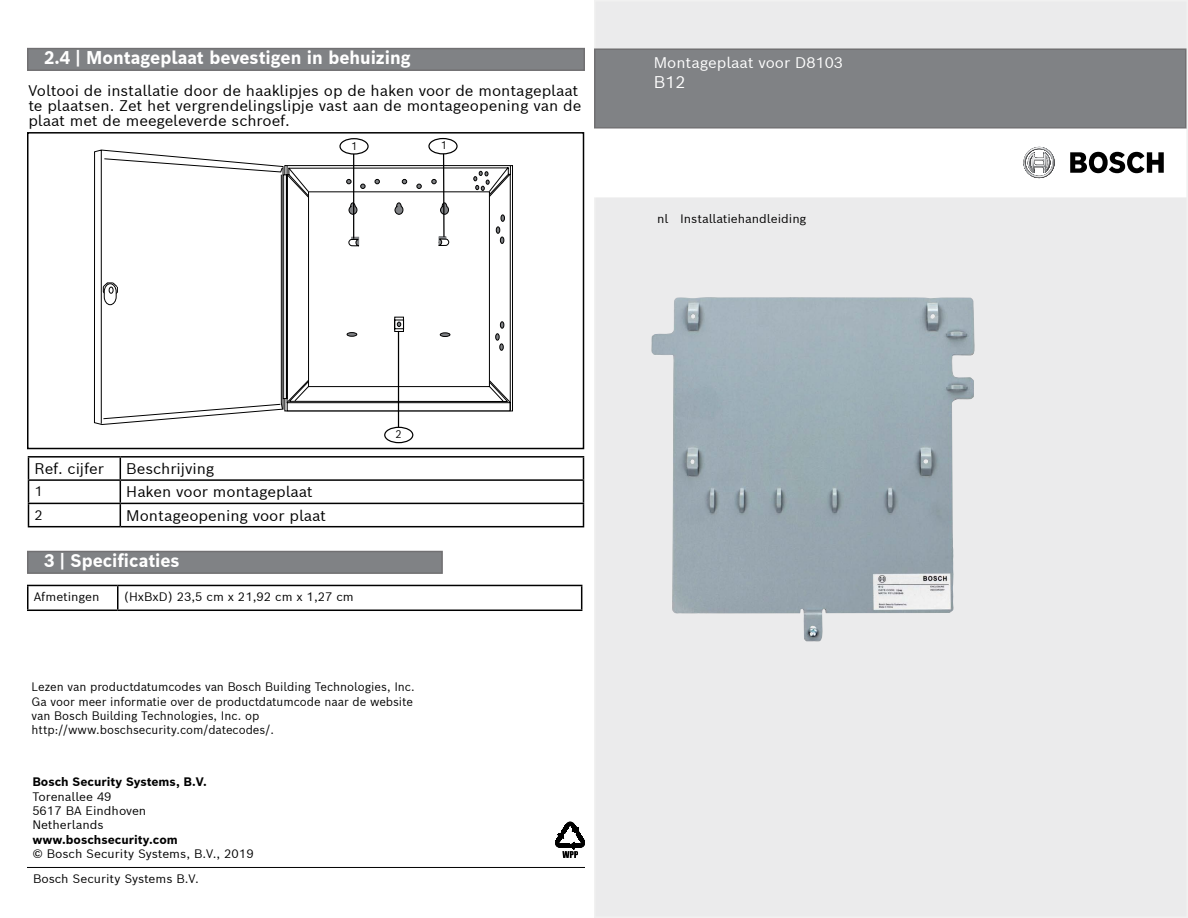
<style>
.page{position:relative;width:1188px;height:918px;background:#fff}
.page>*{position:absolute;margin:0;border:0;box-sizing:border-box;transform-origin:0 0}
.t1{font:700 18px "Bosch Sans";color:#fff;scale:.95 1}
.t2{font:16.5px "Bosch Sans";color:#fff}
.t3{font:15px/15px "Bosch Sans";color:#000}
.t4{font:15px "Bosch Sans";color:#fff}
.t5{font:13.5px "Bosch Sans";color:#000}
.t6{font:12px/14.4px "Bosch Sans";color:#000;scale:.95 1}
.t7{font:12px/14.4px "Bosch Sans";color:#000}
.t8{font:700 12px "Bosch Sans";color:#000}
.t9{font:12px "Bosch Sans";color:#010000}
.t10{font:10.95px "Bosch Sans";color:#000;scale:.92 1}
</style>
<div class="page">
<div style="left:594px;top:0;width:594px;height:918px;background:#ebebec"></div>
<div style="left:595px;top:49px;width:591px;height:79px;background:#808285"></div>
<div style="left:594px;top:48px;width:592px;height:81px;border:2px solid #717072"></div>
<div style="left:595px;top:129px;width:591px;height:68px;background:#fff"></div>
<svg style="left:1023px;top:147px;width:32px;height:31px"></svg>
<svg style="left:1070px;top:152px;width:94px;height:21px"></svg>
<svg style="left:555px;top:822px;width:29px;height:36px"></svg>
<hr style="left:27px;top:585px;width:91px;height:1px;background:#000">
<svg style="left:27px;top:586px;width:1px;height:24px"></svg>
<hr style="left:118px;top:585px;width:464px;height:1px;background:#000">
<svg style="left:117px;top:586px;width:1px;height:24px"></svg>
<svg style="left:581px;top:586px;width:1px;height:24px"></svg>
<hr style="left:27px;top:610px;width:91px;height:1px;background:#000">
<hr style="left:118px;top:610px;width:464px;height:1px;background:#000">
<hr style="left:28px;top:456px;width:92px;height:2px;background:#000">
<hr style="left:120px;top:456px;width:464px;height:2px;background:#000">
<hr style="left:28px;top:479px;width:92px;height:2px;background:#000">
<hr style="left:120px;top:479px;width:464px;height:2px;background:#000">
<hr style="left:28px;top:503px;width:92px;height:1px;background:#000">
<svg style="left:28px;top:458px;width:1px;height:68px"></svg>
<hr style="left:120px;top:503px;width:464px;height:1px;background:#000">
<svg style="left:120px;top:458px;width:1px;height:68px"></svg>
<svg style="left:583px;top:458px;width:1px;height:68px"></svg>
<hr style="left:28px;top:526px;width:92px;height:1px;background:#000">
<hr style="left:120px;top:526px;width:464px;height:1px;background:#000">
<svg style="left:94px;top:150px;width:189px;height:275px"></svg>
<svg style="left:281px;top:175px;width:2px;height:234px"></svg>
<svg style="left:103px;top:283px;width:15px;height:22px"></svg>
<svg style="left:283px;top:165px;width:228px;height:246px"></svg>
<svg style="left:294px;top:171px;width:211px;height:230px"></svg>
<div style="left:384px;top:427px;width:29px;height:16px;border:1px solid #000;border-radius:50%"></div>
<div style="left:339px;top:138px;width:29px;height:17px;border:1px solid #000;border-radius:50%"></div>
<div style="left:428px;top:138px;width:29px;height:16px;border:1px solid #000;border-radius:50%"></div>
<hr style="left:353px;top:154px;width:1px;height:85px;background:#000">
<hr style="left:443px;top:154px;width:2px;height:83px;background:#000">
<hr style="left:398px;top:331px;width:1px;height:96px;background:#000">
<div style="left:27px;top:132px;width:557px;height:317px;border:2px solid #000"></div>
<hr style="left:27px;top:867px;width:558px;height:1px;background:#000">
<div style="left:27px;top:48px;width:558px;height:23px;background:#808285;border:2px solid #717072"></div>
<div style="left:27px;top:551px;width:416px;height:23px;background:#808285;border:2px solid #717072"></div>
<img style="left:651px;top:297px;width:324px;height:345px">
<p class="t1" style="left:44px;top:46px;width:388px">2.4 | Montageplaat bevestigen in behuizing</p>
<p class="t3" style="left:28px;top:82px;width:555px">Voltooi de installatie door de haaklipjes op de haken voor de montageplaat te plaatsen. Zet het vergrendelingslipje vast aan de montageopening van de plaat met de meegeleverde schroef.</p>
<p class="t10" style="left:351px;top:139px;width:8px">1</p>
<p class="t10" style="left:441px;top:138px;width:8px">1</p>
<p class="t4" style="left:654px;top:53px;width:191px">Montageplaat voor D8103</p>
<p class="t2" style="left:654px;top:71px;width:33px">B12</p>
<p class="t9" style="left:657px;top:211px;width:151px">nl Installatiehandleiding</p>
<p class="t3" style="left:34px;top:461px;width:71px">Ref. cijfer</p>
<p class="t3" style="left:126px;top:461px;width:90px">Beschrijving</p>
<p class="t5" style="left:34px;top:482px;width:10px">1</p>
<p class="t3" style="left:126px;top:484px;width:188px">Haken voor montageplaat</p>
<p class="t5" style="left:34px;top:506px;width:10px">2</p>
<p class="t3" style="left:126px;top:507px;width:201px">Montageopening voor plaat</p>
<p class="t1" style="left:44px;top:549px;width:144px">3 | Specificaties</p>
<p class="t7" style="left:34px;top:589px;width:67px">Afmetingen</p>
<p class="t7" style="left:124px;top:589px;width:232px">(HxBxD) 23,5 cm x 21,92 cm x 1,27 cm</p>
<p class="t10" style="left:395px;top:427px;width:8px">2</p>
<p class="t6" style="left:32px;top:679px;width:405px">Lezen van productdatumcodes van Bosch Building Technologies, Inc.<br>Ga voor meer informatie over de productdatumcode naar de website van Bosch Building Technologies, Inc. op http://www.boschsecurity.com/datecodes/.</p>
<p class="t8" style="left:32px;top:774px;width:176px">Bosch Security Systems, B.V.</p>
<p class="t7" style="left:32px;top:789px;width:116px">Torenallee 49<br>5617 BA Eindhoven<br>Netherlands</p>
<p class="t8" style="left:32px;top:831px;width:147px">www.boschsecurity.com</p>
<p class="t7" style="left:32px;top:841px;width:223px;line-height:24.9px">© Bosch Security Systems, B.V., 2019<br>Bosch Security Systems B.V.</p>
</div>
